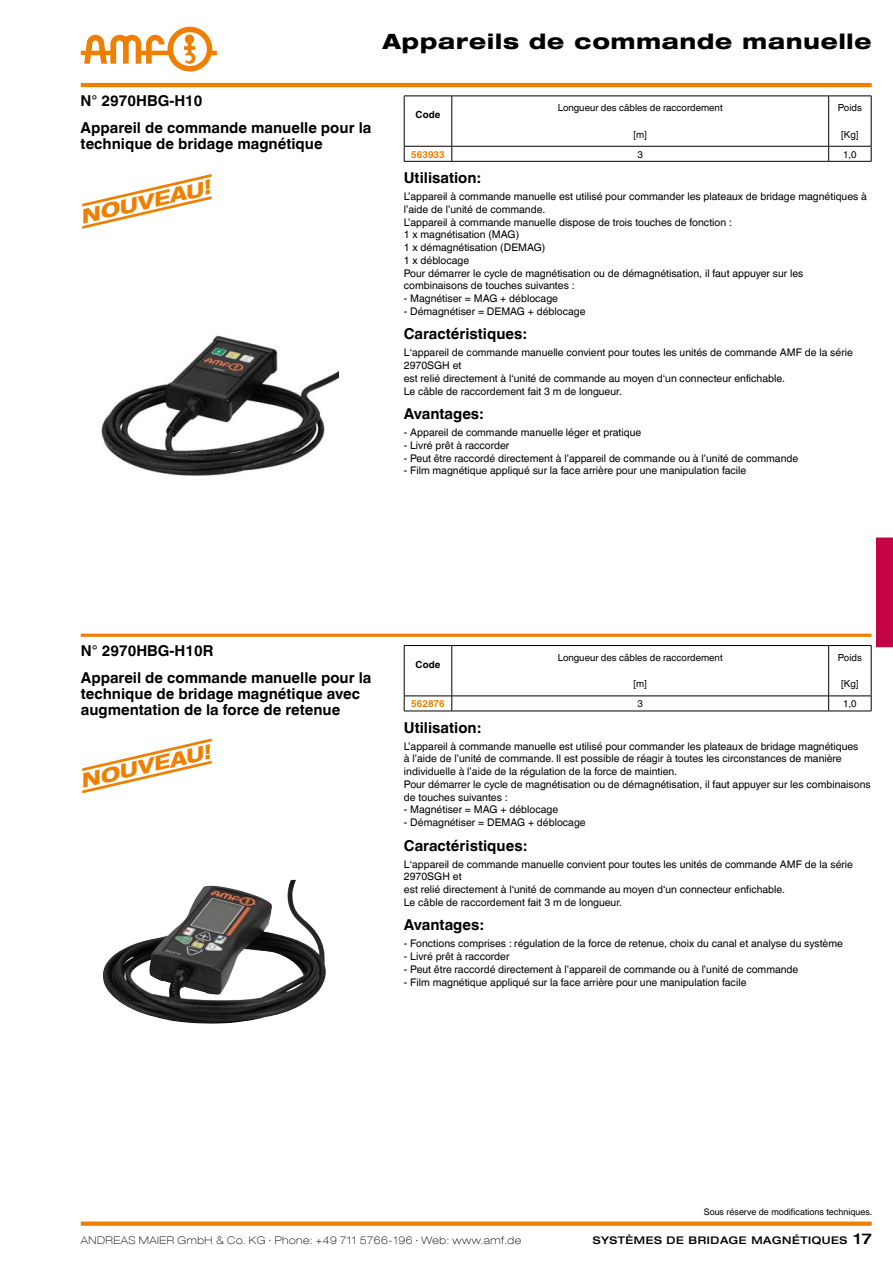
<style>
.page{position:relative;width:893px;height:1263px;background:#fff}
.page>*{position:absolute;margin:0;border:0;box-sizing:border-box;transform-origin:0 0}
.t1{font:800 expanded 21px "Helvetica Neue LT Com";letter-spacing:.045em;color:#000}
.t2{font:italic 800 expanded 19.65px "Helvetica Neue LT Com";color:#ee7f00}
.t3{font:700 15px/15.9px "Helvetica World";color:#000}
.t4{font:10.5px/12.8px "Helvetica World";color:#000}
.t5{font:100 expanded 10.5px "Helvetica Neue LT Com";letter-spacing:.05em;color:#000}
.t6{font:500 expanded 10.5px "Helvetica Neue LT Com";letter-spacing:.05em;color:#000}
.t7{font:9.75px "Helvetica World";color:#000}
.t8{font:700 9.75px "Helvetica World";color:#ee7f00}
.t9{font:700 9.75px "Helvetica World";color:#000}
.t10{font:9px "Helvetica World";color:#000}
.s1{font-size:15px}
</style>
<div class="page">
<hr style="left:81px;top:83px;width:791px;height:4px;background:#ee7f00">
<svg style="left:81px;top:27px;width:136px;height:44px"></svg>
<div style="left:81px;top:1221px;width:791px;height:5px;background:#ee7f00"></div>
<svg style="left:404px;top:96px;width:468px;height:65px"></svg>
<hr style="left:404px;top:161px;width:48px;height:1px;background:#000">
<hr style="left:452px;top:161px;width:377px;height:1px;background:#000">
<hr style="left:829px;top:161px;width:42px;height:1px;background:#000">
<svg style="left:404px;top:537px;width:489px;height:174px"></svg>
<hr style="left:404px;top:711px;width:48px;height:1px;background:#000">
<hr style="left:452px;top:711px;width:377px;height:1px;background:#000">
<hr style="left:829px;top:711px;width:42px;height:1px;background:#000">
<img style="left:101px;top:335px;width:238px;height:141px">
<img style="left:102px;top:880px;width:224px;height:144px">
<hr style="left:81px;top:634px;width:791px;height:3px;background:#ee7f00">
<svg style="left:82px;top:174px;width:130px;height:55px"></svg>
<svg style="left:82px;top:738px;width:130px;height:56px"></svg>
<h1 class="t1" style="left:383px;top:28px;width:490px">Appareils de commande manuelle</h1>
<h3 class="t3" style="left:81px;top:93px;width:123px">N° 2970HBG-H10</h3>
<h3 class="t3" style="left:81px;top:120px;width:292px">Appareil de commande manuelle pour la technique de bridage magnétique</h3>
<h2 class="t2" style="left:78px;top:204px;width:134px;rotate:-13deg">NOUVEAU!</h2>
<p class="t9" style="left:416px;top:109px;width:26px">Code</p>
<p class="t7" style="left:558px;top:102px;width:166px">Longueur des câbles de raccordement</p>
<p class="t7" style="left:633px;top:129px;width:15px">[m]</p>
<p class="t7" style="left:838px;top:102px;width:25px">Poids</p>
<p class="t7" style="left:841px;top:129px;width:19px">[Kg]</p>
<p class="t8" style="left:411px;top:148px;width:35px">563933</p>
<p class="t7" style="left:637px;top:148px;width:7px">3</p>
<p class="t7" style="left:843px;top:148px;width:15px">1,0</p>
<h3 class="t3" style="left:404px;top:170px;width:78px">Utilisation:</h3>
<p class="t4" style="left:404px;top:190px;width:465px">L’appareil à commande manuelle est utilisé pour commander les plateaux de bridage magnétiques à l’aide de l’unité de commande.<br>L’appareil à commande manuelle dispose de trois touches de fonction :<br>1 x magnétisation (MAG)<br>1 x démagnétisation (DEMAG)<br>1 x déblocage<br>Pour démarrer le cycle de magnétisation ou de démagnétisation, il faut appuyer sur les combinaisons de touches suivantes :</p>
<p class="t4" style="left:404px;top:292px;width:156px">- Magnétiser = MAG + déblocage</p>
<p class="t4" style="left:404px;top:305px;width:183px">- Démagnétiser = DEMAG + déblocage</p>
<h3 class="t3" style="left:404px;top:326px;width:124px">Caractéristiques:</h3>
<p class="t4" style="left:404px;top:346px;width:451px">L‘appareil de commande manuelle convient pour toutes les unités de commande AMF de la série 2970SGH et<br>est relié directement à l‘unité de commande au moyen d‘un connecteur enfichable.<br>Le câble de raccordement fait 3 m de longueur.</p>
<h3 class="t3" style="left:404px;top:406px;width:81px">Avantages:</h3>
<p class="t4" style="left:404px;top:426px;width:239px">- Appareil de commande manuelle léger et pratique</p>
<p class="t4" style="left:404px;top:439px;width:107px">- Livré prêt à raccorder</p>
<p class="t4" style="left:404px;top:451px;width:396px">- Peut être raccordé directement à l’appareil de commande ou à l’unité de commande</p>
<p class="t4" style="left:404px;top:464px;width:344px">- Film magnétique appliqué sur la face arrière pour une manipulation facile</p>
<h3 class="t3" style="left:81px;top:643px;width:134px">N° 2970HBG-H10R</h3>
<h3 class="t3" style="left:81px;top:670px;width:292px">Appareil de commande manuelle pour la technique de bridage magnétique avec augmentation de la force de retenue</h3>
<h2 class="t2" style="left:78px;top:769px;width:134px;rotate:-13deg">NOUVEAU!</h2>
<p class="t9" style="left:416px;top:659px;width:26px">Code</p>
<p class="t7" style="left:558px;top:652px;width:166px">Longueur des câbles de raccordement</p>
<p class="t7" style="left:633px;top:678px;width:15px">[m]</p>
<p class="t7" style="left:838px;top:652px;width:25px">Poids</p>
<p class="t7" style="left:841px;top:678px;width:19px">[Kg]</p>
<p class="t8" style="left:411px;top:698px;width:35px">562876</p>
<p class="t7" style="left:637px;top:698px;width:7px">3</p>
<p class="t7" style="left:843px;top:698px;width:15px">1,0</p>
<h3 class="t3" style="left:404px;top:720px;width:78px">Utilisation:</h3>
<p class="t4" style="left:404px;top:740px;width:468px">L’appareil à commande manuelle est utilisé pour commander les plateaux de bridage magnétiques<br>à l’aide de l’unité de commande. Il est possible de réagir à toutes les circonstances de manière individuelle à l’aide de la régulation de la force de maintien.<br>Pour démarrer le cycle de magnétisation ou de démagnétisation, il faut appuyer sur les combinaisons de touches suivantes :</p>
<p class="t4" style="left:404px;top:803px;width:156px">- Magnétiser = MAG + déblocage</p>
<p class="t4" style="left:404px;top:816px;width:183px">- Démagnétiser = DEMAG + déblocage</p>
<h3 class="t3" style="left:404px;top:837px;width:124px">Caractéristiques:</h3>
<p class="t4" style="left:404px;top:858px;width:451px">L‘appareil de commande manuelle convient pour toutes les unités de commande AMF de la série 2970SGH et<br>est relié directement à l‘unité de commande au moyen d‘un connecteur enfichable.<br>Le câble de raccordement fait 3 m de longueur.</p>
<h3 class="t3" style="left:404px;top:917px;width:81px">Avantages:</h3>
<p class="t4" style="left:404px;top:937px;width:440px">- Fonctions comprises : régulation de la force de retenue, choix du canal et analyse du système</p>
<p class="t4" style="left:404px;top:950px;width:107px">- Livré prêt à raccorder</p>
<p class="t4" style="left:404px;top:963px;width:396px">- Peut être raccordé directement à l’appareil de commande ou à l’unité de commande</p>
<p class="t4" style="left:404px;top:976px;width:344px">- Film magnétique appliqué sur la face arrière pour une manipulation facile</p>
<p class="t10" style="left:704px;top:1207px;width:170px">Sous réserve de modifications techniques.</p>
<p class="t5" style="left:81px;top:1233px;width:442px">ANDREAS MAIER GmbH &amp; Co. KG ∙ Phone: +49 711 5766-196 ∙ Web: www.amf.de</p>
<p class="t6" style="left:593px;top:1233px;width:280px">SYSTÈMES DE BRIDAGE MAGNÉTIQUES <span class="s1">17</span></p>
</div>
